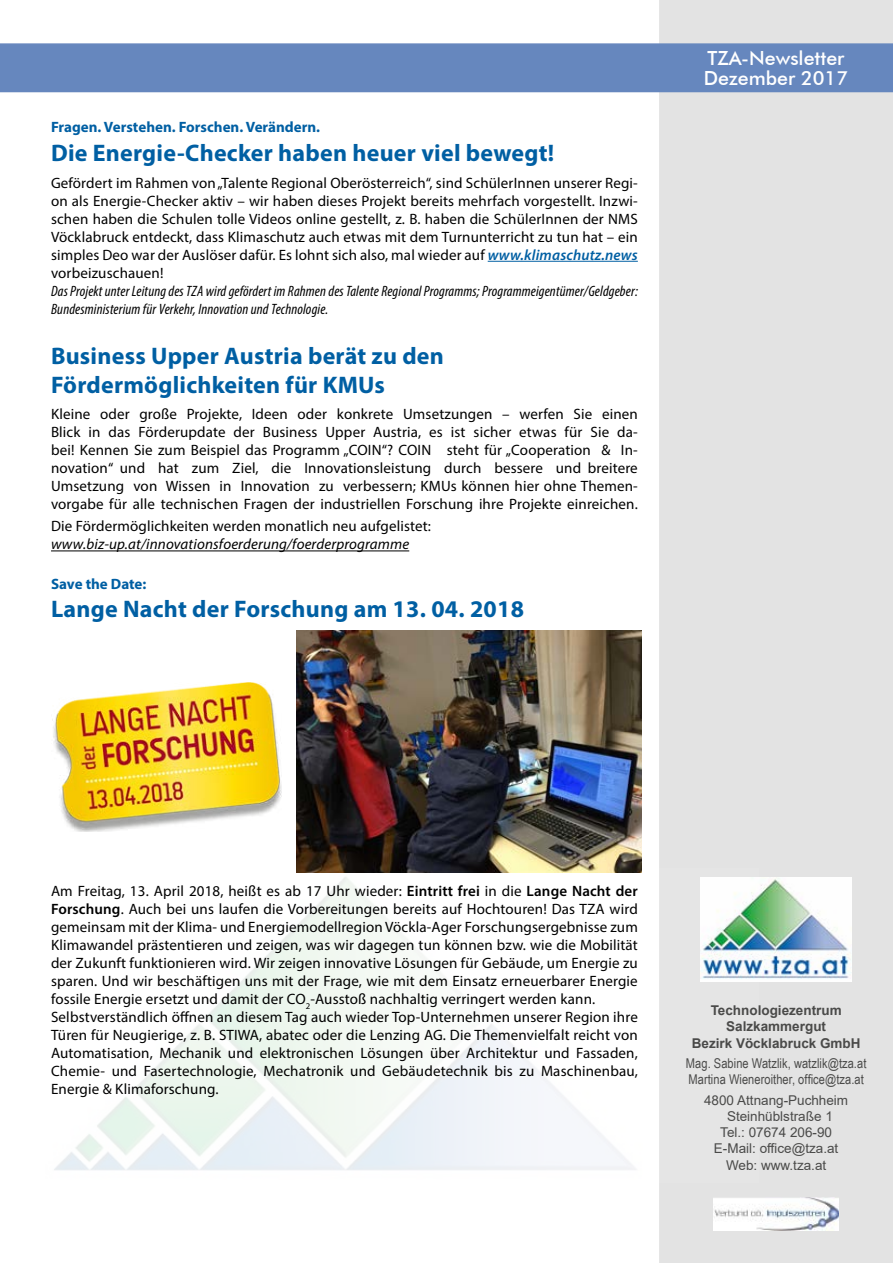
<style>
.page{position:relative;width:893px;height:1263px;background:#fff}
.page>*{position:absolute;margin:0;border:0;box-sizing:border-box;transform-origin:0 0}
.t1{font:700 24px/28.8px "Myriad Pro";letter-spacing:.01em;color:#005fa3}
.t2{font:500 19.5px/19.5px "Futura BT";color:#fff}
.t3{font:15px/18px "Myriad Pro";letter-spacing:.01em;color:#000;text-align:justify}
.t4{font:italic condensed 15px/18px "Myriad Pro";letter-spacing:.01em;color:#000}
.t5{font:italic 15px "Myriad Pro";letter-spacing:.01em;color:#000}
.t6{font:700 15px "Myriad Pro";color:#005fa3}
.t7{font:13.5px/16.2px "Arial";color:#4a4a49;text-align:center}
.t8{font:13.5px/16.2px "Arial Narrow";letter-spacing:.005em;color:#4a4a49}
.t9{font:700 13.5px/16.2px "Arial";color:#4a4a49;text-align:center}
.s1{font-weight:600;font-style:italic;color:#005fa3}
.s2{font-weight:600}
</style>
<div class="page">
<div style="left:659px;top:0;width:234px;height:1263px;background:#e3e3e3"></div>
<div style="left:0;top:43px;width:893px;height:49px;background:#6687be"></div>
<img style="left:54px;top:868px;width:705px;height:314px">
<img style="left:701px;top:877px;width:151px;height:104px">
<img style="left:714px;top:1198px;width:124px;height:32px">
<hr style="left:488px;top:261px;width:150px;height:1px;background:#005fa3">
<hr style="left:51px;top:550px;width:358px;height:1px;background:#000">
<img style="left:297px;top:630px;width:344px;height:243px">
<img style="left:52px;top:682px;width:230px;height:149px">
<p class="t6" style="left:51px;top:118px;width:271px">Fragen. Verstehen. Forschen. Verändern.</p>
<h1 class="t1" style="left:51px;top:138px;width:505px">Die Energie-Checker haben heuer viel bewegt!</h1>
<p class="t3" style="left:51px;top:173px;width:588px">Gefördert im Rahmen von „Talente Regional Oberösterreich“, sind SchülerInnen unserer Regi&shy;on als Energie-Checker aktiv – wir haben dieses Projekt bereits mehrfach vorgestellt. Inzwi&shy;schen haben die Schulen tolle Videos online gestellt, z. B. haben die SchülerInnen der NMS Vöcklabruck entdeckt, dass Klimaschutz auch etwas mit dem Turnunterricht zu tun hat – ein simples Deo war der Auslöser dafür. Es lohnt sich also, mal wieder auf <span class="s1">www.klimaschutz.news </span>vorbeizuschauen!</p>
<p class="t4" style="left:51px;top:282px;width:588px">Das Projekt unter Leitung des TZA wird gefördert im Rahmen des Talente Regional Programms; Programmeigentümer/Geldgeber:<br>Bundesministerium für Verkehr, Innovation und Technologie.</p>
<h1 class="t1" style="left:51px;top:341px;width:394px">Business Upper Austria berät zu den<br>Fördermöglichkeiten für KMUs</h1>
<p class="t3" style="left:51px;top:405px;width:588px">Kleine oder große Projekte, Ideen oder konkrete Umsetzungen – werfen Sie einen Blick in das Förderupdate der Business Upper Austria, es ist sicher etwas für Sie da&shy;bei! Kennen Sie zum Beispiel das Programm „COIN“? COIN steht für „Cooperation &amp; In&shy;novation“ und hat zum Ziel, die Innovationsleistung durch bessere und breitere Umsetzung von Wissen in Innovation zu verbessern; KMUs können hier ohne Themen&shy;vorgabe für alle technischen Fragen der industriellen Forschung ihre Projekte einreichen.</p>
<p class="t3" style="left:51px;top:517px;width:381px">Die Fördermöglichkeiten werden monatlich neu aufgelistet:</p>
<p class="t5" style="left:51px;top:535px;width:360px">www.biz-up.at/innovationsfoerderung/foerderprogramme</p>
<p class="t6" style="left:51px;top:574px;width:97px">Save the Date:</p>
<h1 class="t1" style="left:51px;top:594px;width:474px">Lange Nacht der Forschung am 13. 04. 2018</h1>
<h2 class="t2" style="left:704px;top:49px;width:146px">TZA-Newsletter<br>Dezember 2017</h2>
<p class="t3" style="left:51px;top:882px;width:588px;text-align:left">Am Freitag, 13. April 2018, heißt es ab 17 Uhr wieder: <span class="s2">Eintritt frei</span> in die <span class="s2">Lange Nacht der Forschung</span>. Auch bei uns laufen die Vorbereitungen bereits auf Hochtouren! Das TZA wird gemeinsam mit der Klima- und Energiemodellregion Vöckla-Ager Forschungsergebnisse zum Klimawandel prästentieren und zeigen, was wir dagegen tun können bzw. wie die Mobilität der Zukunft funktionieren wird. Wir zeigen innovative Lösungen für Gebäude, um Energie zu sparen. Und wir beschäftigen uns mit der Frage, wie mit dem Einsatz erneuerbarer Energie fossile Energie ersetzt und damit der CO<sub>2</sub>-Ausstoß nachhaltig verringert werden kann.<br>Selbstverständlich öffnen an diesem Tag auch wieder Top-Unternehmen unserer Region ihre Türen für Neugierige, z. B. STIWA, abatec oder die Lenzing AG. Die Themenvielfalt reicht von Automatisation, Mechanik und elektronischen Lösungen über Architektur und Fassaden, Chemie- und Fasertechnologie, Mechatronik und Gebäudetechnik bis zu Maschinenbau, Energie &amp; Klimaforschung.</p>
<p class="t9" style="left:692px;top:1002px;width:170px">Technologiezentrum<br>Salzkammergut<br>Bezirk Vöcklabruck GmbH</p>
<p class="t8" style="left:686px;top:1055px;width:182px">Mag. Sabine Watzlik, watzlik@tza.at<br>Martina Wieneroither, office@tza.at</p>
<p class="t7" style="left:704px;top:1092px;width:146px">4800 Attnang-Puchheim<br>Steinhüblstraße 1<br>Tel.: 07674 206-90<br>E-Mail: office@tza.at<br>Web: www.tza.at</p>
</div>
